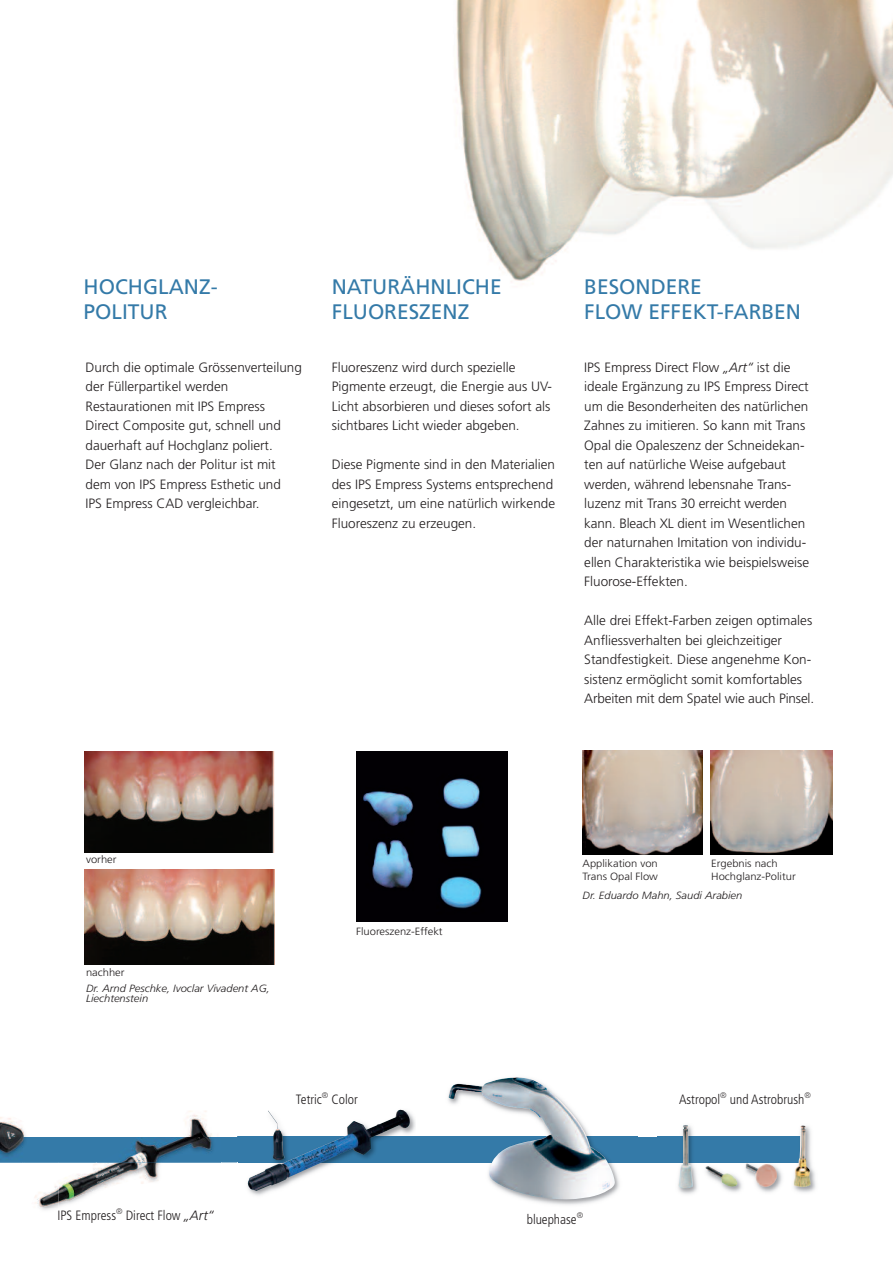
<style>
.page{position:relative;width:893px;height:1263px;background:#fff}
.page>*{position:absolute;margin:0;border:0;box-sizing:border-box;transform-origin:0 0}
.t1{font:21px/25.2px "Frutiger";color:#347aa8}
.t2{font:300 13.5px/19.5px "Frutiger";color:#231f20}
.t3{font:300 condensed 13.5px "Frutiger";color:#231f20}
.t4{font:300 10.5px/12.6px "Frutiger";color:#231f20;scale:1.07 1}
.t5{font:italic 300 10.5px/10.5px "Frutiger";color:#231f20;scale:1.07 1}
.s1{font-style:italic}
.s2{font-style:italic;font-stretch:normal}
</style>
<div class="page">
<img style="left:456px;top:0;width:437px;height:282px">
<img style="left:85px;top:752px;width:189px;height:100px">
<img style="left:356px;top:752px;width:152px;height:170px">
<img style="left:85px;top:870px;width:189px;height:94px">
<div style="left:0;top:1137px;width:802px;height:25px;background:#347aa8"></div>
<img style="left:658px;top:1136px;width:158px;height:58px">
<img style="left:658px;top:1137px;width:20px;height:25px">
<img style="left:678px;top:1125px;width:133px;height:63px">
<img style="left:417px;top:1094px;width:220px;height:111px">
<img style="left:449px;top:1077px;width:166px;height:122px">
<img style="left:237px;top:1162px;width:205px;height:43px">
<img style="left:237px;top:1113px;width:180px;height:24px">
<img style="left:248px;top:1109px;width:162px;height:82px">
<img style="left:0;top:1162px;width:22px;height:1px">
<img style="left:0;top:1117px;width:24px;height:40px">
<img style="left:24px;top:1162px;width:213px;height:48px">
<img style="left:120px;top:1137px;width:93px;height:25px">
<img style="left:24px;top:1133px;width:2px;height:10px">
<img style="left:58px;top:1162px;width:103px;height:41px">
<img style="left:185px;top:1111px;width:27px;height:26px">
<img style="left:31px;top:1180px;width:27px;height:28px">
<img style="left:583px;top:751px;width:120px;height:104px">
<img style="left:710px;top:751px;width:122px;height:104px">
<h1 class="t1" style="left:84px;top:276px;width:136px">HOCHGLANZ-<br>POLITUR</h1>
<h1 class="t1" style="left:332px;top:276px;width:171px">NATURÄHNLICHE<br>FLUORESZENZ</h1>
<h1 class="t1" style="left:584px;top:276px;width:218px">BESONDERE<br>FLOW EFFEKT-FARBEN</h1>
<p class="t2" style="left:86px;top:358px;width:218px">Durch die optimale Grössenverteilung der Füllerpartikel werden<br>Restaurationen mit IPS Empress<br>Direct Composite gut, schnell und dauerhaft auf Hochglanz poliert.<br>Der Glanz nach der Politur ist mit dem von IPS Empress Esthetic und<br>IPS Empress CAD vergleichbar.</p>
<p class="t2" style="left:332px;top:358px;width:222px">Fluoreszenz wird durch spezielle Pigmente erzeugt, die Energie aus UV-Licht absorbieren und dieses sofort als sichtbares Licht wieder abgeben.</p>
<p class="t2" style="left:332px;top:456px;width:225px">Diese Pigmente sind in den Materialien des IPS Empress Systems entsprechend eingesetzt, um eine natürlich wirkende Fluoreszenz zu erzeugen.</p>
<p class="t2" style="left:584px;top:358px;width:226px">IPS Empress Direct Flow <span class="s1">„Art“</span> ist die ideale Ergänzung zu IPS Empress Direct um die Besonderheiten des natürlichen Zahnes zu imitieren. So kann mit Trans Opal die Opaleszenz der Schneidekan&shy;ten auf natürliche Weise aufgebaut werden, während lebensnahe Trans&shy;luzenz mit Trans 30 erreicht werden kann. Bleach XL dient im Wesentlichen der naturnahen Imitation von individu&shy;ellen Charakteristika wie beispielsweise Fluorose-Effekten.</p>
<p class="t2" style="left:584px;top:612px;width:231px">Alle drei Effekt-Farben zeigen optimales Anfliessverhalten bei gleichzeitiger Standfestigkeit. Diese angenehme Kon&shy;sistenz ermöglicht somit komfortables Arbeiten mit dem Spatel wie auch Pinsel.</p>
<p class="t4" style="left:86px;top:853px;width:30px">vorher</p>
<p class="t4" style="left:86px;top:966px;width:37px">nachher</p>
<p class="t5" style="left:86px;top:984px;width:173px">Dr. Arnd Peschke, Ivoclar Vivadent AG,<br>Liechtenstein</p>
<p class="t4" style="left:356px;top:926px;width:82px">Fluoreszenz-Effekt</p>
<p class="t3" style="left:296px;top:1093px;width:63px">Tetric<sup>®</sup> Color</p>
<p class="t4" style="left:583px;top:858px;width:72px">Applikation von<br>Trans Opal Flow</p>
<p class="t4" style="left:711px;top:858px;width:80px">Ergebnis nach<br>Hochglanz-Politur</p>
<p class="t5" style="left:583px;top:891px;width:151px">Dr. Eduardo Mahn, Saudi Arabien</p>
<p class="t3" style="left:679px;top:1093px;width:133px">Astropol<sup>®</sup> und Astrobrush<sup>®</sup></p>
<p class="t3" style="left:57px;top:1209px;width:158px">IPS Empress<sup>®</sup> Direct Flow <span class="s2">„Art“</span></p>
<p class="t3" style="left:527px;top:1214px;width:58px">bluephase<sup>®</sup></p>
</div>
